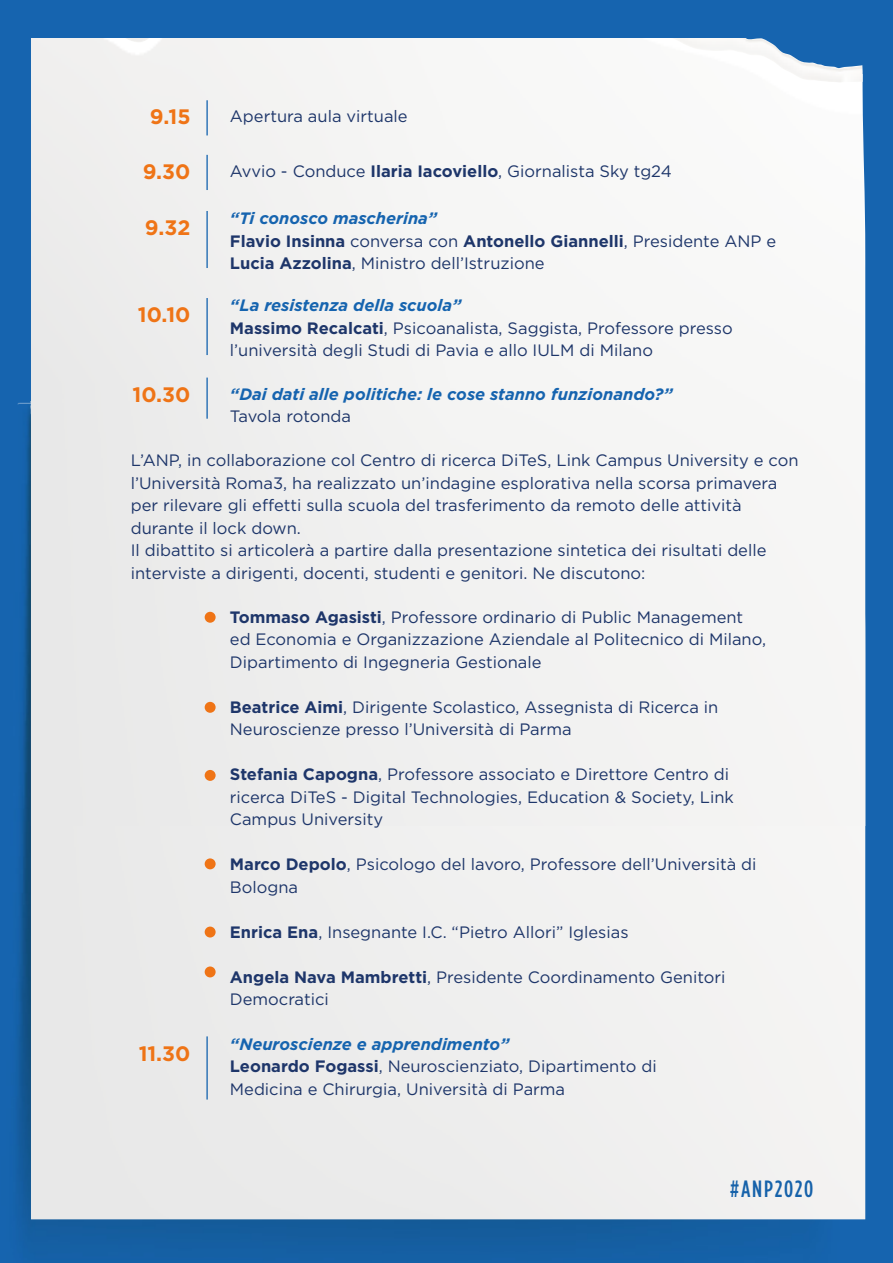
<style>
.page{position:relative;width:893px;height:1263px;background:#fff}
.page>*{position:absolute;margin:0;border:0;box-sizing:border-box;transform-origin:0 0}
.t1{font:500 23.55px "Gotham Condensed";letter-spacing:.075em;color:#1662aa}
.t2{font:700 20.85px "Gotham";color:#ef7416}
.t3{font:16.5px/22.5px "Gotham";color:#1e366a}
.t4{font:italic 700 16.5px "Gotham";color:#1664af}
.s1{font-weight:700}
.s2{font-weight:700;font-style:italic;color:#1664af}
</style>
<div class="page">
<div style="left:0;top:0;width:893px;height:188px;background:#1664af"></div>
<div style="left:0;top:188px;width:893px;height:1075px;background:#1664af"></div>
<img style="left:0;top:403px;width:858px;height:860px">
<div style="left:31px;top:826px;width:834px;height:393px;background:#eee"></div>
<img style="left:31px;top:38px;width:834px;height:788px">
<img style="left:73px;top:38px;width:790px;height:45px">
<hr style="left:206px;top:100px;width:2px;height:35px;background:#1664af">
<hr style="left:206px;top:155px;width:2px;height:35px;background:#1664af">
<hr style="left:206px;top:211px;width:2px;height:57px;background:#1664af">
<hr style="left:206px;top:298px;width:2px;height:57px;background:#1664af">
<hr style="left:206px;top:378px;width:2px;height:41px;background:#1664af">
<div style="left:205px;top:612px;width:11px;height:11px;background:#ef7416;border-radius:50%"></div>
<div style="left:205px;top:702px;width:11px;height:11px;background:#ef7416;border-radius:50%"></div>
<div style="left:205px;top:770px;width:11px;height:11px;background:#ef7416;border-radius:50%"></div>
<div style="left:205px;top:858px;width:11px;height:11px;background:#ef7416;border-radius:50%"></div>
<div style="left:205px;top:926px;width:11px;height:11px;background:#ef7416;border-radius:50%"></div>
<div style="left:205px;top:966px;width:11px;height:11px;background:#ef7416;border-radius:50%"></div>
<hr style="left:206px;top:1036px;width:2px;height:63px;background:#1664af">
<p class="t2" style="left:150px;top:103px;width:42px">9.15</p>
<p class="t2" style="left:143px;top:158px;width:49px">9.30</p>
<p class="t2" style="left:145px;top:214px;width:47px">9.32</p>
<p class="t2" style="left:138px;top:301px;width:54px">10.10</p>
<p class="t2" style="left:133px;top:380px;width:59px">10.30</p>
<p class="t3" style="left:230px;top:105px;width:179px">Apertura aula virtuale</p>
<p class="t3" style="left:230px;top:159px;width:443px">Avvio - Conduce <span class="s1">Ilaria Iacoviello</span>, Giornalista Sky tg24</p>
<p class="t3" style="left:230px;top:207px;width:548px"><span class="s2">“Ti conosco mascherina”<br></span><span class="s1">Flavio Insinna</span> conversa con <span class="s1">Antonello Giannelli</span>, Presidente ANP e<br><span class="s1">Lucia Azzolina</span>, Ministro dell’Istruzione</p>
<p class="t3" style="left:230px;top:294px;width:504px"><span class="s2">“La resistenza della scuola”<br></span><span class="s1">Massimo Recalcati</span>, Psicoanalista, Saggista, Professore presso l’università degli Studi di Pavia e allo IULM di Milano</p>
<p class="t4" style="left:230px;top:383px;width:444px">“Dai dati alle politiche: le cose stanno funzionando?”</p>
<p class="t3" style="left:230px;top:405px;width:123px">Tavola rotonda</p>
<p class="t3" style="left:131px;top:449px;width:669px">L’ANP, in collaborazione col Centro di ricerca DiTeS, Link Campus University e con l’Università Roma3, ha realizzato un’indagine esplorativa nella scorsa primavera per rilevare gli effetti sulla scuola del trasferimento da remoto delle attività durante il lock down.<br>Il dibattito si articolerà a partire dalla presentazione sintetica dei risultati delle interviste a dirigenti, docenti, studenti e genitori. Ne discutono:</p>
<p class="t3" style="left:230px;top:605px;width:538px"><span class="s1">Tommaso Agasisti</span>, Professore ordinario di Public Management ed Economia e Organizzazione Aziendale al Politecnico di Milano,<br>Dipartimento di Ingegneria Gestionale</p>
<p class="t3" style="left:230px;top:695px;width:490px"><span class="s1">Beatrice Aimi</span>, Dirigente Scolastico, Assegnista di Ricerca in<br>Neuroscienze presso l’Università di Parma</p>
<p class="t3" style="left:230px;top:763px;width:506px"><span class="s1">Stefania Capogna</span>, Professore associato e Direttore Centro di ricerca DiTeS - Digital Technologies, Education &amp; Society, Link<br>Campus University</p>
<p class="t3" style="left:230px;top:853px;width:528px"><span class="s1">Marco Depolo</span>, Psicologo del lavoro, Professore dell’Università di<br>Bologna</p>
<p class="t3" style="left:230px;top:920px;width:400px"><span class="s1">Enrica Ena</span>, Insegnante I.C. “Pietro Allori” Iglesias</p>
<p class="t3" style="left:230px;top:965px;width:497px"><span class="s1">Angela Nava Mambretti</span>, Presidente Coordinamento Genitori<br>Democratici</p>
<p class="t2" style="left:139px;top:1039px;width:53px">11.30</p>
<p class="t3" style="left:230px;top:1032px;width:428px"><span class="s2">“Neuroscienze e apprendimento”<br></span><span class="s1">Leonardo Fogassi</span>, Neuroscienziato, Dipartimento di<br>Medicina e Chirurgia, Università di Parma</p>
<h1 class="t1" style="left:730px;top:1176px;width:84px">#ANP2020</h1>
</div>
